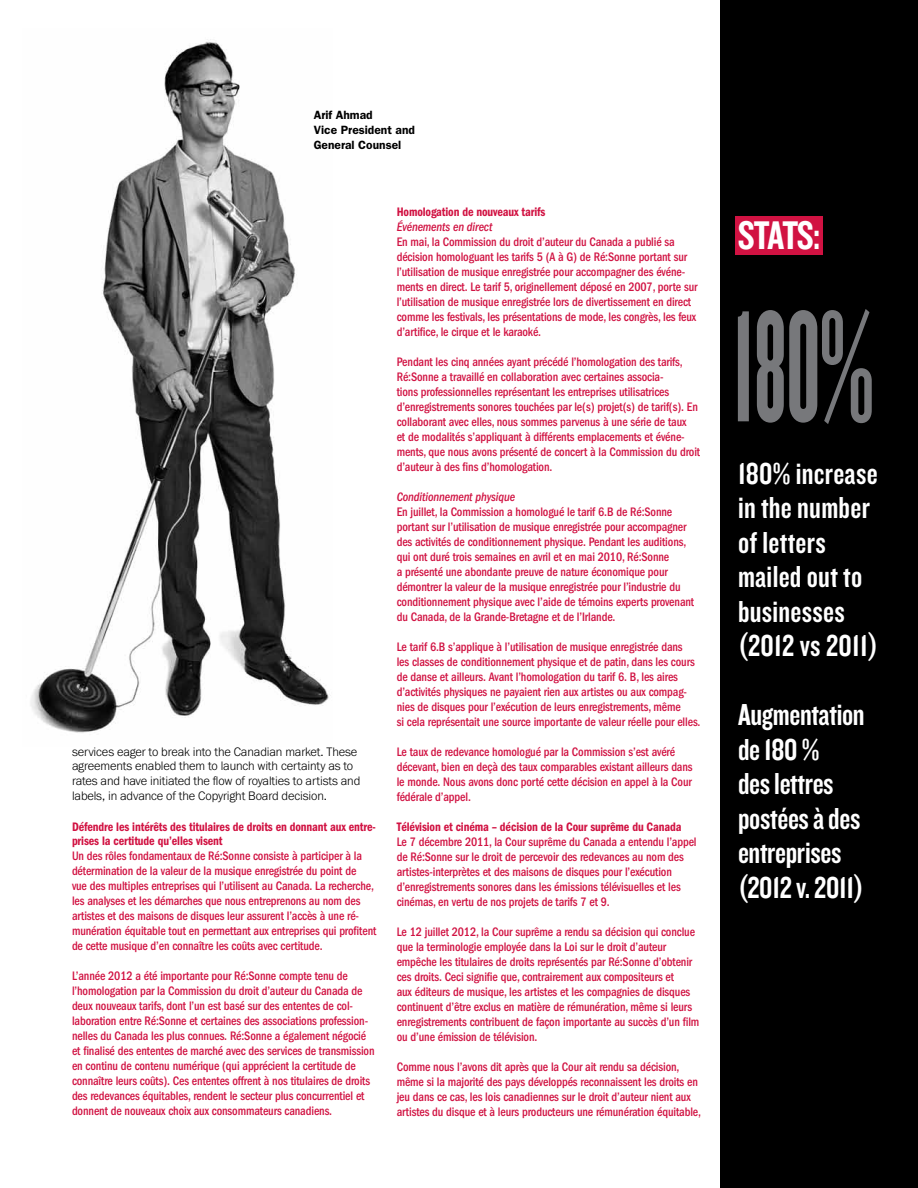
<style>
.page{position:relative;width:918px;height:1188px;background:#fff}
.page>*{position:absolute;margin:0;border:0;box-sizing:border-box;transform-origin:0 0}
.t1{font:165.15px "Knockout HTF66 Full Flyweight";color:#77787b;scale:.9 1}
.t2{font:41.55px "Knockout HTF49 Liteweight";letter-spacing:-.04em;color:#fff}
.t3{font:31.5px/34.5px "Knockout HTF49 Liteweight";letter-spacing:.005em;color:#fff}
.t4{font:500 condensed 12.75px/15px "Franklin Gothic";letter-spacing:-.01em;color:#d11242;scale:.95 1}
.t5{font:300 12.75px/15px "Franklin Gothic URW";letter-spacing:-.01em;color:#000}
.t6{font:600 condensed 12.75px/15px "Franklin Gothic";letter-spacing:-.01em;color:#d11242;scale:.95 1}
.t7{font:italic 500 condensed 12.75px "Franklin Gothic";letter-spacing:-.01em;color:#d11242;scale:.95 1}
.t8{font:600 12px/15px "Franklin Gothic";color:#000}
</style>
<div class="page">
<img style="left:31px;top:39px;width:300px;height:694px">
<div style="left:720px;top:0;width:198px;height:1188px;background:#000"></div>
<div style="left:735px;top:216px;width:87px;height:39px;background:#d11242"></div>
<p class="t8" style="left:314px;top:107px;width:103px">Arif Ahmad<br>Vice President and<br>General Counsel</p>
<p class="t5" style="left:72px;top:744px;width:290px">services eager to break into the Canadian market. These agreements enabled them to launch with certainty as to rates and have initiated the flow of royalties to artists and labels, in advance of the Copyright Board decision.</p>
<p class="t6" style="left:72px;top:819px;width:321px">Défendre les intérêts des titulaires de droits en donnant aux entre&shy;prises la certitude qu’elles visent</p>
<p class="t4" style="left:72px;top:849px;width:322px">Un des rôles fondamentaux de Ré:Sonne consiste à participer à la détermination de la valeur de la musique enregistrée du point de<br>vue des multiples entreprises qui l’utilisent au Canada. La recherche, les analyses et les démarches que nous entreprenons au nom des artistes et des maisons de disques leur assurent l’accès à une ré&shy;munération équitable tout en permettant aux entreprises qui profitent de cette musique d’en connaître les coûts avec certitude.</p>
<p class="t4" style="left:72px;top:969px;width:320px">L’année 2012 a été importante pour Ré:Sonne compte tenu de l’homologation par la Commission du droit d’auteur du Canada de deux nouveaux tarifs, dont l’un est basé sur des ententes de col&shy;laboration entre Ré:Sonne et certaines des associations profession&shy;nelles du Canada les plus connues. Ré:Sonne a également négocié et finalisé des ententes de marché avec des services de transmission en continu de contenu numérique (qui apprécient la certitude de connaître leurs coûts). Ces ententes offrent à nos titulaires de droits des redevances équitables, rendent le secteur plus concurrentiel et donnent de nouveaux choix aux consommateurs canadiens.</p>
<p class="t6" style="left:397px;top:205px;width:158px">Homologation de nouveaux tarifs</p>
<p class="t7" style="left:397px;top:220px;width:102px">Événements en direct</p>
<p class="t4" style="left:397px;top:235px;width:318px">En mai, la Commission du droit d’auteur du Canada a publié sa décision homologuant les tarifs 5 (A à G) de Ré:Sonne portant sur l’utilisation de musique enregistrée pour accompagner des événe&shy;ments en direct. Le tarif 5, originellement déposé en 2007, porte sur l’utilisation de musique enregistrée lors de divertissement en direct comme les festivals, les présentations de mode, les congrès, les feux d’artifice, le cirque et le karaoké.</p>
<p class="t4" style="left:397px;top:355px;width:321px">Pendant les cinq années ayant précédé l’homologation des tarifs, Ré:Sonne a travaillé en collaboration avec certaines associa-<br>tions professionnelles représentant les entreprises utilisatrices d’enregistrements sonores touchées par le(s) projet(s) de tarif(s). En collaborant avec elles, nous sommes parvenus à une série de taux<br>et de modalités s’appliquant à différents emplacements et événe&shy;ments, que nous avons présenté de concert à la Commission du droit d’auteur à des fins d’homologation.</p>
<p class="t7" style="left:397px;top:490px;width:126px">Conditionnement physique</p>
<p class="t4" style="left:397px;top:505px;width:315px">En juillet, la Commission a homologué le tarif 6.B de Ré:Sonne portant sur l’utilisation de musique enregistrée pour accompagner des activités de conditionnement physique. Pendant les auditions, qui ont duré trois semaines en avril et en mai 2010, Ré:Sonne<br>a présenté une abondante preuve de nature économique pour démontrer la valeur de la musique enregistrée pour l’industrie du conditionnement physique avec l’aide de témoins experts provenant du Canada, de la Grande-Bretagne et de l’Irlande.</p>
<p class="t4" style="left:397px;top:640px;width:321px">Le tarif 6.B s’applique à l’utilisation de musique enregistrée dans<br>les classes de conditionnement physique et de patin, dans les cours de danse et ailleurs. Avant l’homologation du tarif 6. B, les aires d’activités physiques ne payaient rien aux artistes ou aux compag&shy;nies de disques pour l’exécution de leurs enregistrements, même<br>si cela représentait une source importante de valeur réelle pour elles.</p>
<p class="t4" style="left:397px;top:745px;width:313px">Le taux de redevance homologué par la Commission s’est avéré décevant, bien en deçà des taux comparables existant ailleurs dans le monde. Nous avons donc porté cette décision en appel à la Cour fédérale d’appel.</p>
<p class="t6" style="left:397px;top:820px;width:301px">Télévision et cinéma – décision de la Cour suprême du Canada</p>
<p class="t4" style="left:397px;top:835px;width:317px">Le 7 décembre 2011, la Cour suprême du Canada a entendu l’appel de Ré:Sonne sur le droit de percevoir des redevances au nom des artistes-interprètes et des maisons de disques pour l’exécution d’enregistrements sonores dans les émissions télévisuelles et les cinémas, en vertu de nos projets de tarifs 7 et 9.</p>
<p class="t4" style="left:397px;top:925px;width:320px">Le 12 juillet 2012, la Cour suprême a rendu sa décision qui conclue que la terminologie employée dans la Loi sur le droit d’auteur empêche les titulaires de droits représentés par Ré:Sonne d’obtenir ces droits. Ceci signifie que, contrairement aux compositeurs et<br>aux éditeurs de musique, les artistes et les compagnies de disques continuent d’être exclus en matière de rémunération, même si leurs enregistrements contribuent de façon importante au succès d’un film ou d’une émission de télévision.</p>
<p class="t4" style="left:397px;top:1060px;width:322px">Comme nous l’avons dit après que la Cour ait rendu sa décision, même si la majorité des pays développés reconnaissent les droits en jeu dans ce cas, les lois canadiennes sur le droit d’auteur nient aux artistes du disque et à leurs producteurs une rémunération équitable,</p>
<h2 class="t2" style="left:738px;top:214px;width:84px">STATS:</h2>
<h1 class="t1" style="left:732px;top:285px;width:160px">180%</h1>
<h3 class="t3" style="left:738px;top:457px;width:142px">180% increase in the number of letters mailed out to businesses (2012 vs 2011)</h3>
<h3 class="t3" style="left:738px;top:698px;width:128px">Augmentation de 180 %<br>des lettres postées à des entreprises (2012 v. 2011)</h3>
</div>
